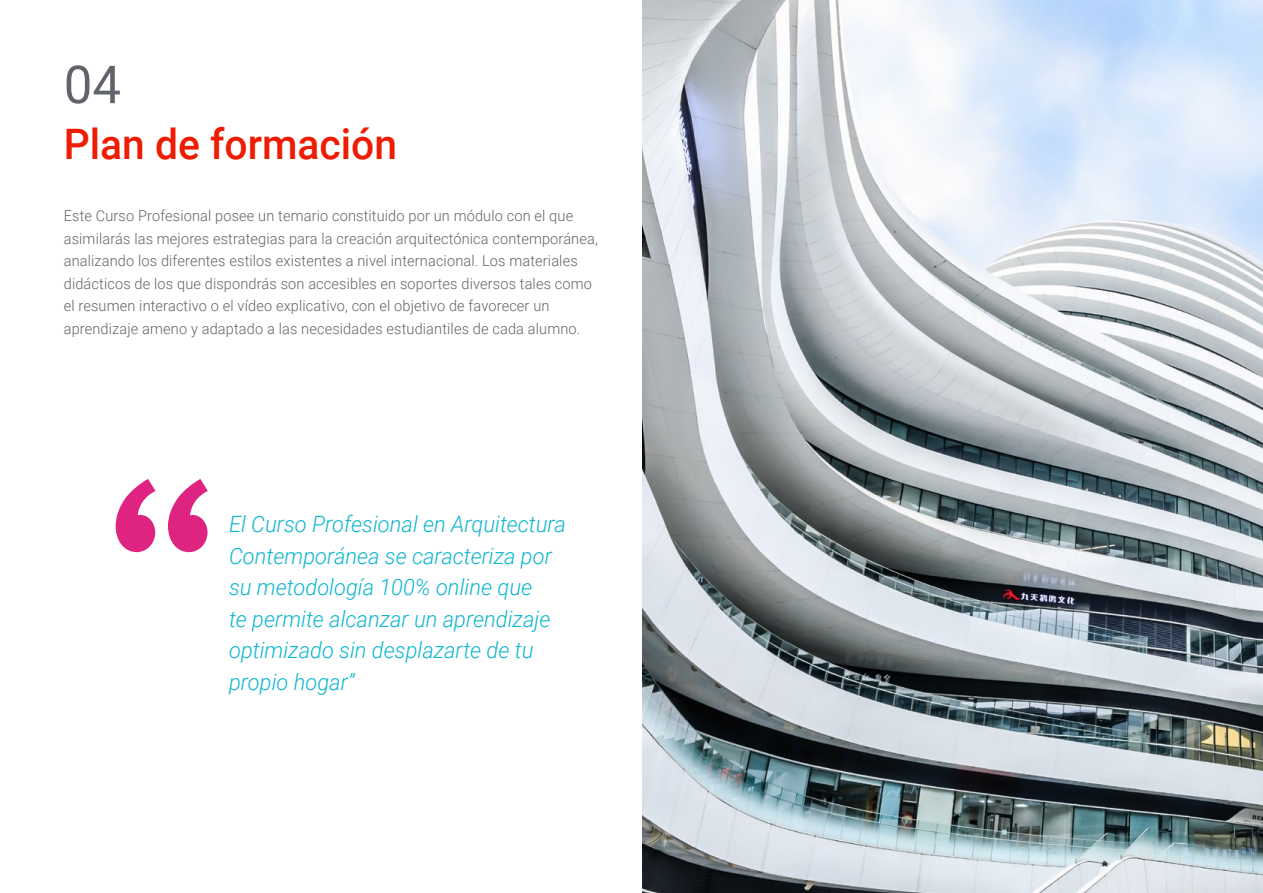
<style>
.page{position:relative;width:1263px;height:893px;background:#fff}
.page>*{position:absolute;margin:0;border:0;box-sizing:border-box;transform-origin:0 0}
.t1{font:52.5px "Roboto";color:#61646a}
.t2{font:500 42px "Roboto";color:#ee1c02}
.t3{font:italic 300 22.5px/31.5px "Roboto";color:#0fb6cf}
.t4{font:300 15px/22.5px "Roboto";letter-spacing:.01em;color:#61646a}
</style>
<div class="page">
<svg style="left:116px;top:479px;width:92px;height:73px"></svg>
<img style="left:642px;top:0;width:621px;height:893px">
<h1 class="t1" style="left:64px;top:48px;width:59px">04</h1>
<h2 class="t2" style="left:64px;top:115px;width:335px">Plan de formación</h2>
<p class="t4" style="left:64px;top:204px;width:535px">Este Curso Profesional posee un temario constituido por un módulo con el que asimilarás las mejores estrategias para la creación arquitectónica contemporánea, analizando los diferentes estilos existentes a nivel internacional. Los materiales didácticos de los que dispondrás son accesibles en soportes diversos tales como el resumen interactivo o el vídeo explicativo, con el objetivo de favorecer un aprendizaje ameno y adaptado a las necesidades estudiantiles de cada alumno.</p>
<h3 class="t3" style="left:229px;top:508px;width:338px">El Curso Profesional en Arquitectura<br>Contemporánea se caracteriza por su metodología 100% online que<br>te permite alcanzar un aprendizaje optimizado sin desplazarte de tu propio hogar”</h3>
</div>
